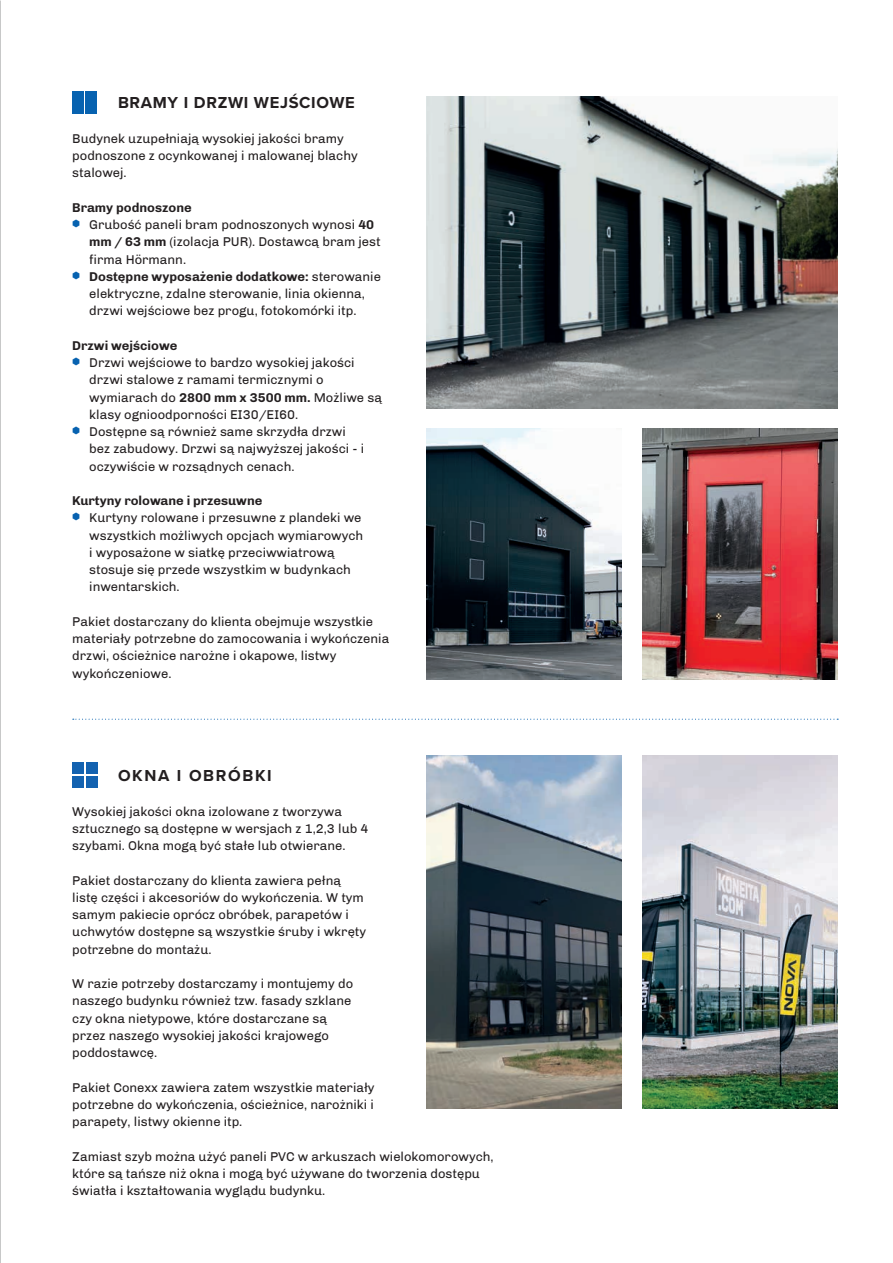
<style>
.page{position:relative;width:893px;height:1263px;background:#fff}
.page>*{position:absolute;margin:0;border:0;box-sizing:border-box;transform-origin:0 0}
.t1{font:700 16.5px "Proxima Nova";letter-spacing:.04em;color:#231f20}
.t2{font:700 16.5px "Proxima Nova";letter-spacing:.1em;color:#231f20}
.t3{font:13.05px/17.2px "Chivo";color:#231f20}
.t4{font:700 13.05px "Chivo";color:#231f20}
.s1{font-family:"Conex x";color:#0762b0}
.s2{font-weight:700}
.s3{font-family:"Conex x";font-weight:400;color:#0762b0}
.s4{font-weight:400}
</style>
<div class="page">
<div style="left:72px;top:91px;width:12px;height:23px;background:#0762b0"></div>
<div style="left:85px;top:91px;width:12px;height:23px;background:#0762b0"></div>
<img style="left:427px;top:429px;width:194px;height:251px">
<img style="left:643px;top:429px;width:195px;height:251px">
<div style="left:72px;top:762px;width:12px;height:11px;background:#1362b0"></div>
<div style="left:86px;top:762px;width:12px;height:11px;background:#1362b0"></div>
<div style="left:86px;top:776px;width:12px;height:11px;background:#1362b0"></div>
<div style="left:72px;top:776px;width:12px;height:11px;background:#1362b0"></div>
<img style="left:427px;top:96px;width:411px;height:313px">
<img style="left:643px;top:755px;width:195px;height:354px">
<img style="left:427px;top:755px;width:194px;height:354px">
<svg style="left:73px;top:719px;width:765px;height:1px"></svg>
<p class="t1" style="left:118px;top:90px;width:238px">BRAMY I DRZWI WEJŚCIOWE</p>
<p class="t3" style="left:72px;top:130px;width:287px">Budynek uzupełniają wysokiej jakości bramy podnoszone z ocynkowanej i malowanej blachy stalowej.</p>
<p class="t4" style="left:72px;top:200px;width:121px">Bramy podnoszone</p>
<p class="t3" style="left:72px;top:216px;width:303px"><span class="s1">Q</span> Grubość paneli bram podnoszonych wynosi <span class="s2">40</span></p>
<p class="t3" style="left:89px;top:233px;width:293px"><span class="s2">mm / 63 mm</span> (izolacja PUR). Dostawcą bram jest</p>
<p class="t3" style="left:89px;top:251px;width:98px">firma Hörmann.</p>
<p class="t4" style="left:72px;top:269px;width:310px"><span class="s3">Q</span> Dostępne wyposażenie dodatkowe: <span class="s4">sterowanie</span></p>
<p class="t3" style="left:89px;top:285px;width:277px">elektryczne, zdalne sterowanie, linia okienna,</p>
<p class="t3" style="left:89px;top:302px;width:269px">drzwi wejściowe bez progu, fotokomórki itp.</p>
<p class="t4" style="left:72px;top:338px;width:107px">Drzwi wejściowe</p>
<p class="t3" style="left:72px;top:354px;width:284px"><span class="s1">Q</span> Drzwi wejściowe to bardzo wysokiej jakości</p>
<p class="t3" style="left:89px;top:371px;width:236px">drzwi stalowe z ramami termicznymi o</p>
<p class="t3" style="left:89px;top:389px;width:294px">wymiarach do <span class="s2">2800 mm x 3500 mm.</span> Możliwe są</p>
<p class="t3" style="left:89px;top:406px;width:210px">klasy ognioodporności EI30/EI60.</p>
<p class="t3" style="left:72px;top:423px;width:275px"><span class="s1">Q</span> Dostępne są również same skrzydła drzwi</p>
<p class="t3" style="left:89px;top:440px;width:276px">bez zabudowy. Drzwi są najwyższej jakości - i</p>
<p class="t3" style="left:89px;top:458px;width:207px">oczywiście w rozsądnych cenach.</p>
<p class="t4" style="left:72px;top:493px;width:192px">Kurtyny rolowane i przesuwne</p>
<p class="t3" style="left:72px;top:509px;width:291px"><span class="s1">Q</span> Kurtyny rolowane i przesuwne z plandeki we</p>
<p class="t3" style="left:89px;top:527px;width:276px">wszystkich możliwych opcjach wymiarowych</p>
<p class="t3" style="left:89px;top:544px;width:247px">i wyposażone w siatkę przeciwwiatrową</p>
<p class="t3" style="left:89px;top:561px;width:263px">stosuje się przede wszystkim w budynkach</p>
<p class="t3" style="left:89px;top:578px;width:92px">inwentarskich.</p>
<p class="t3" style="left:72px;top:613px;width:318px">Pakiet dostarczany do klienta obejmuje wszystkie materiały potrzebne do zamocowania i wykończenia drzwi, ościeżnice narożne i okapowe, listwy wykończeniowe.</p>
<p class="t2" style="left:118px;top:763px;width:155px">OKNA I OBRÓBKI</p>
<p class="t3" style="left:72px;top:803px;width:298px">Wysokiej jakości okna izolowane z tworzywa sztucznego są dostępne w wersjach z 1,2,3 lub 4 szybami. Okna mogą być stałe lub otwierane.</p>
<p class="t3" style="left:72px;top:872px;width:295px">Pakiet dostarczany do klienta zawiera pełną listę części i akcesoriów do wykończenia. W tym samym pakiecie oprócz obróbek, parapetów i uchwytów dostępne są wszystkie śruby i wkręty potrzebne do montażu.</p>
<p class="t3" style="left:72px;top:975px;width:282px">W razie potrzeby dostarczamy i montujemy do naszego budynku również tzw. fasady szklane czy okna nietypowe, które dostarczane są przez naszego wysokiej jakości krajowego poddostawcę.</p>
<p class="t3" style="left:72px;top:1079px;width:304px;text-align:justify">Pakiet Conexx zawiera zatem wszystkie materiały potrzebne do wykończenia, ościeżnice, narożniki i parapety, listwy okienne itp.</p>
<p class="t3" style="left:72px;top:1148px;width:423px">Zamiast szyb można użyć paneli PVC w arkuszach wielokomorowych, które są tańsze niż okna i mogą być używane do tworzenia dostępu światła i kształtowania wyglądu budynku.</p>
</div>
